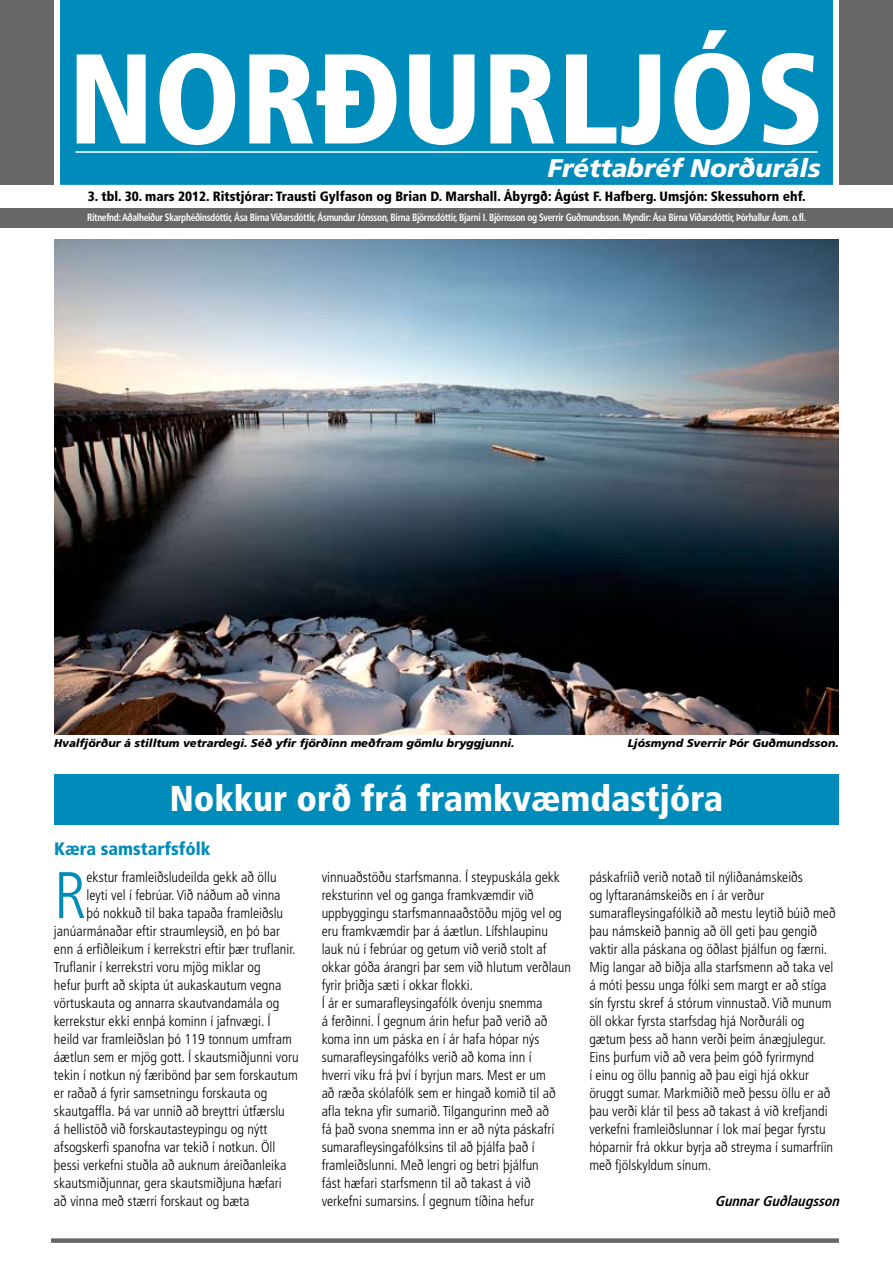
<style>
.page{position:relative;width:893px;height:1263px;background:#fff}
.page>*{position:absolute;margin:0;border:0;box-sizing:border-box;transform-origin:0 0}
.t1{font:900 condensed 127.5px "Frutiger";color:#fff}
.t2{font:300 condensed 65.85px "Frutiger";color:#008cbb}
.t3{font:900 condensed 36px "Frutiger";color:#fff}
.t4{font:italic 900 25.5px "Frutiger";color:#fff}
.t5{font:900 condensed 18px "Frutiger";color:#008cbb}
.t6{font:300 condensed 14.25px/18px "Frutiger";color:#000}
.t7{font:italic 700 condensed 14.25px "Frutiger";color:#000}
.t8{font:900 condensed 13.5px "Frutiger";color:#000}
.t9{font:italic 900 11.25px "Frutiger";color:#000}
.t10{font:700 condensed 10.5px "Frutiger";letter-spacing:-.03em;color:#fff;scale:.9 1}
</style>
<div class="page">
<div style="left:0;top:0;width:893px;height:184px;background:#676767"></div>
<div style="left:54px;top:0;width:785px;height:185px;background:#008cbb"></div>
<div style="left:0;top:208px;width:893px;height:19px;background:#676767"></div>
<hr style="left:75px;top:151px;width:742px;height:2px;background:#fff">
<div style="left:51px;top:1238px;width:788px;height:5px;background:#676767"></div>
<div style="left:54px;top:774px;width:785px;height:51px;background:#008cbb"></div>
<img style="left:54px;top:240px;width:785px;height:494px">
<h1 class="t1" style="left:69px;top:22px;width:757px">NORÐURLJÓS</h1>
<h3 class="t4" style="left:548px;top:153px;width:274px">Fréttabréf Norðuráls</h3>
<p class="t8" style="left:88px;top:188px;width:719px">3. tbl. 30. mars 2012. Ritstjórar: Trausti Gylfason og Brian D. Marshall. Ábyrgð: Ágúst F. Hafberg. Umsjón: Skessuhorn ehf.</p>
<p class="t10" style="left:87px;top:211px;width:800px">Ritnefnd: Aðalheiður Skarphéðinsdóttir, Ása Birna Viðarsdóttir, Ásmundur Jónsson, Birna Björnsdóttir, Bjarni I. Björnsson og Sverrir Guðmundsson. Myndir: Ása Birna Viðarsdóttir, Þórhallur Ásm. o.fl.</p>
<p class="t9" style="left:54px;top:737px;width:462px">Hvalfjörður á stilltum vetrardegi. Séð yfir fjörðinn meðfram gömlu bryggjunni.</p>
<p class="t9" style="left:628px;top:737px;width:213px">Ljósmynd Sverrir Þór Guðmundsson.</p>
<h3 class="t3" style="left:170px;top:777px;width:555px">Nokkur orð frá framkvæmdastjóra</h3>
<p class="t5" style="left:54px;top:838px;width:158px">Kæra samstarfsfólk</p>
<h2 class="t2" style="left:54px;top:858px;width:34px">R</h2>
<p class="t6" style="left:87px;top:868px;width:192px">ekstur framleiðsludeilda gekk að öllu</p>
<p class="t6" style="left:87px;top:886px;width:195px">leyti vel í febrúar. Við náðum að vinna</p>
<p class="t6" style="left:87px;top:904px;width:198px">þó nokkuð til baka tapaða framleiðslu</p>
<p class="t6" style="left:54px;top:922px;width:228px">janúarmánaðar eftir straumleysið, en þó bar</p>
<p class="t6" style="left:54px;top:940px;width:243px">enn á erfiðleikum í kerrekstri eftir þær truflanir.</p>
<p class="t6" style="left:54px;top:958px;width:208px">Truflanir í kerrekstri voru mjög miklar og</p>
<p class="t6" style="left:54px;top:976px;width:229px">hefur þurft að skipta út aukaskautum vegna</p>
<p class="t6" style="left:54px;top:994px;width:227px">vörtuskauta og annarra skautvandamála og</p>
<p class="t6" style="left:54px;top:1012px;width:218px">kerrekstur ekki ennþá kominn í jafnvægi. Í</p>
<p class="t6" style="left:54px;top:1030px;width:239px">heild var framleiðslan þó 119 tonnum umfram</p>
<p class="t6" style="left:54px;top:1048px;width:246px">áætlun sem er mjög gott. Í skautsmiðjunni voru</p>
<p class="t6" style="left:54px;top:1066px;width:245px">tekin í notkun ný færibönd þar sem forskautum</p>
<p class="t6" style="left:54px;top:1084px;width:215px">er raðað á fyrir samsetningu forskauta og</p>
<p class="t6" style="left:54px;top:1102px;width:232px">skautgaffla. Þá var unnið að breyttri útfærslu</p>
<p class="t6" style="left:54px;top:1120px;width:215px">á hellistöð við forskautasteypingu og nýtt</p>
<p class="t6" style="left:54px;top:1138px;width:223px">afsogskerfi spanofna var tekið í notkun. Öll</p>
<p class="t6" style="left:54px;top:1156px;width:234px">þessi verkefni stuðla að auknum áreiðanleika</p>
<p class="t6" style="left:54px;top:1174px;width:229px">skautsmiðjunnar, gera skautsmiðjuna hæfari</p>
<p class="t6" style="left:54px;top:1192px;width:197px">að vinna með stærri forskaut og bæta</p>
<p class="t6" style="left:322px;top:868px;width:251px">vinnuaðstöðu starfsmanna. Í steypuskála gekk reksturinn vel og ganga framkvæmdir við uppbyggingu starfsmannaaðstöðu mjög vel og eru framkvæmdir þar á áætlun. Lífshlaupinu lauk nú í febrúar og getum við verið stolt af okkar góða árangri þar sem við hlutum verðlaun fyrir þriðja sæti í okkar flokki.<br>Í ár er sumarafleysingafólk óvenju snemma<br>á ferðinni. Í gegnum árin hefur það verið að koma inn um páska en í ár hafa hópar nýs sumarafleysingafólks verið að koma inn í<br>hverri viku frá því í byrjun mars. Mest er um<br>að ræða skólafólk sem er hingað komið til að afla tekna yfir sumarið. Tilgangurinn með að<br>fá það svona snemma inn er að nýta páskafrí sumarafleysingafólksins til að þjálfa það í framleiðslunni. Með lengri og betri þjálfun<br>fást hæfari starfsmenn til að takast á við verkefni sumarsins. Í gegnum tíðina hefur</p>
<p class="t6" style="left:589px;top:868px;width:248px">páskafríið verið notað til nýliðanámskeiðs<br>og lyftaranámskeiðs en í ár verður sumarafleysingafólkið að mestu leytið búið með þau námskeið þannig að öll geti þau gengið vaktir alla páskana og öðlast þjálfun og færni.<br>Mig langar að biðja alla starfsmenn að taka vel á móti þessu unga fólki sem margt er að stíga sín fyrstu skref á stórum vinnustað. Við munum öll okkar fyrsta starfsdag hjá Norðuráli og gætum þess að hann verði þeim ánægjulegur.<br>Eins þurfum við að vera þeim góð fyrirmynd<br>í einu og öllu þannig að þau eigi hjá okkur öruggt sumar. Markmiðið með þessu öllu er að þau verði klár til þess að takast á við krefjandi verkefni framleiðslunnar í lok maí þegar fyrstu hóparnir frá okkur byrja að streyma í sumarfríin með fjölskyldum sínum.</p>
<p class="t7" style="left:715px;top:1193px;width:130px">GunnarGuðlaugsson</p>
</div>
